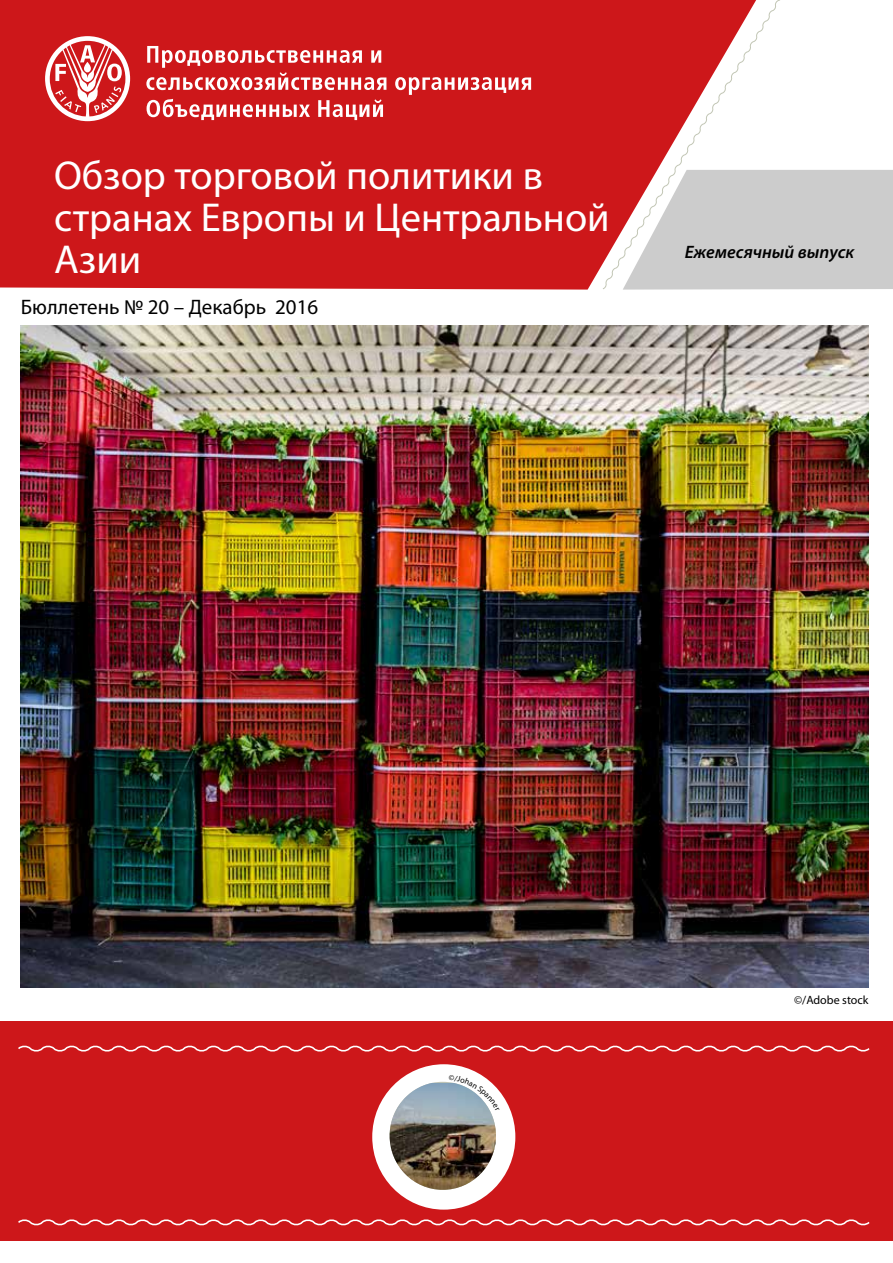
<style>
.page{position:relative;width:893px;height:1263px;background:#fff}
.page>*{position:absolute;margin:0;border:0;box-sizing:border-box;transform-origin:0 0}
.t1{font:40.5px/42px "Myriad Pro";color:#fff}
.t2{font:21px "Myriad Pro";color:#000}
.t3{font:italic 600 18px "Myriad Pro";color:#000}
.t4{font:12px "Myriad Pro";color:#000}
</style>
<div class="page">
<div style="left:0;top:0;width:602px;height:290px;background:#cd171a"></div>
<div style="left:0;top:1021px;width:893px;height:220px;background:#cd171a"></div>
<div style="left:786px;top:170px;width:107px;height:120px;background:#ccc"></div>
<svg style="left:602px;top:0;width:184px;height:290px"></svg>
<svg style="left:18px;top:1045px;width:852px;height:7px"></svg>
<svg style="left:18px;top:1219px;width:852px;height:7px"></svg>
<div style="left:372px;top:1064px;width:143px;height:145px;background:#fff;border-radius:50%"></div>
<img style="left:390px;top:1083px;width:106px;height:107px">
<hr style="left:890px;top:170px;width:3px;height:99px;background:#ccc">
<svg style="left:45px;top:36px;width:85px;height:85px"></svg>
<svg style="left:146px;top:46px;width:240px;height:44px"></svg>
<svg style="left:395px;top:77px;width:136px;height:18px"></svg>
<svg style="left:147px;top:99px;width:163px;height:21px"></svg>
<svg style="left:318px;top:99px;width:65px;height:21px"></svg>
<img style="left:21px;top:326px;width:847px;height:662px">
<svg style="left:449px;top:1074px;width:50px;height:37px"></svg>
<p class="t1" style="left:54px;top:154px;width:557px">Обзор торговой политики в странах Европы и Центральной<br>Азии</p>
<p class="t2" style="left:21px;top:294px;width:299px">Бюллетень № 20 – Декабрь 2016</p>
<p class="t3" style="left:685px;top:240px;width:171px">Ежемесячный выпуск</p>
<p class="t4" style="left:794px;top:993px;width:76px">©/Adobe stock</p>
</div>
